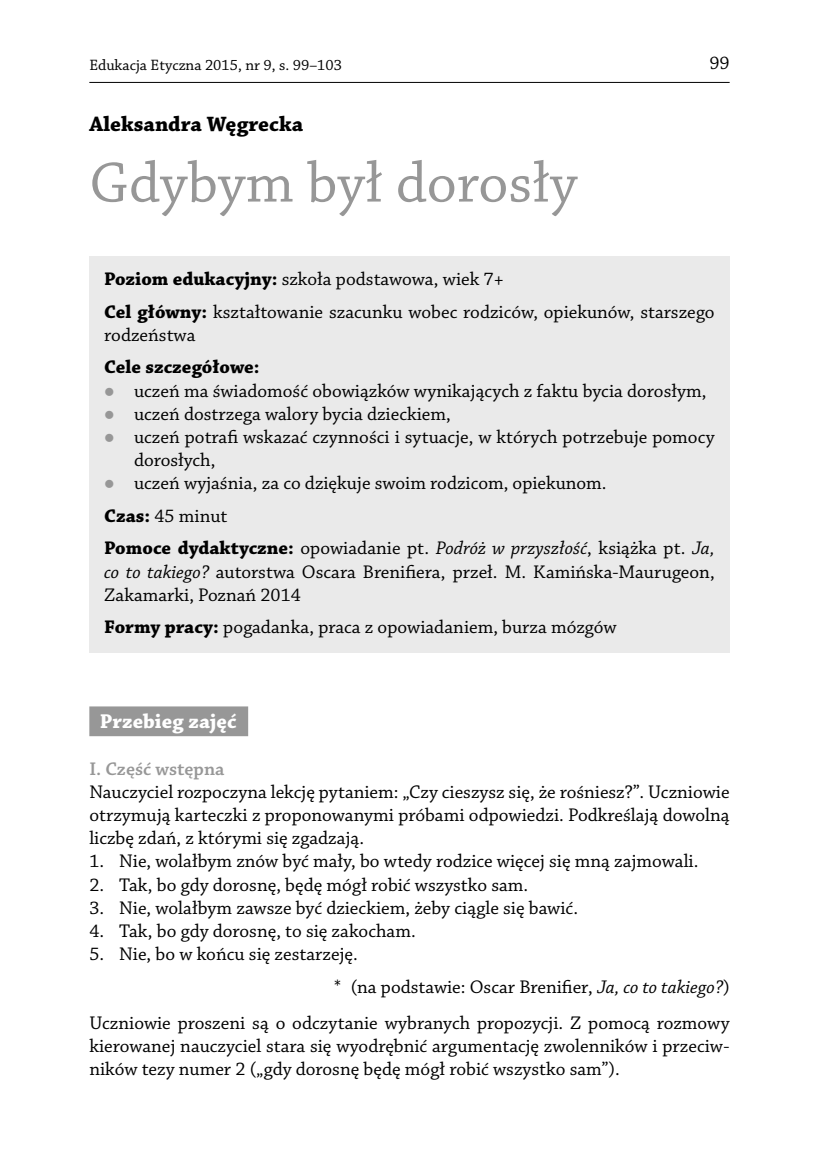
<style>
.page{position:relative;width:819px;height:1166px;background:#fff}
.page>*{position:absolute;margin:0;border:0;box-sizing:border-box;transform-origin:0 0}
.t1{font:59.5px "Chaparral Pro";color:#979797}
.t2{font:700 21.88px "Chaparral Pro";color:#000}
.t3{font:700 21px "Chaparral Pro";letter-spacing:.005em;color:#fff}
.t4{font:19.25px/23.1px "Chaparral Pro";color:#000}
.t5{font:700 19.25px "Chaparral Pro";color:#000}
.t6{font:600 19.25px "Chaparral Pro";color:#979797}
.t7{font:15.75px "Chaparral Pro";color:#000}
.s1{font-weight:700}
.s2{color:#979797}
.s3{font-style:italic}
</style>
<div class="page">
<div style="left:89px;top:256px;width:640px;height:396px;background:#eaeaea"></div>
<div style="left:89px;top:706px;width:159px;height:30px;background:#979797"></div>
<hr style="left:89px;top:82px;width:640px;height:1px;background:#000">
<p class="t7" style="left:89px;top:56px;width:254px">Edukacja Etyczna 2015, nr 9, s. 99–103</p>
<p class="t4" style="left:709px;top:52px;width:22px">99</p>
<p class="t2" style="left:89px;top:111px;width:215px">Aleksandra Węgrecka</p>
<h1 class="t1" style="left:89px;top:150px;width:489px">Gdybym był dorosły</h1>
<p class="t4" style="left:104px;top:263px;width:612px;line-height:32.7px"><span class="s1">Poziom edukacyjny:</span> szkoła podstawowa, wiek 7+<br><span class="s1">Cel główny:</span> kształtowanie szacunku wobec rodziców, opiekunów, starszego</p>
<p class="t4" style="left:104px;top:324px;width:93px">rodzeństwa</p>
<p class="t5" style="left:104px;top:356px;width:157px">Cele szczegółowe:</p>
<p class="t4" style="left:104px;top:380px;width:603px"><span class="s2">●</span> uczeń ma świadomość obowiązków wynikających z faktu bycia dorosłym,</p>
<p class="t4" style="left:104px;top:403px;width:348px"><span class="s2">●</span> uczeń dostrzega walory bycia dzieckiem,</p>
<p class="t4" style="left:134px;top:426px;width:582px;text-indent:-30px"><span class="s2">●</span> uczeń potrafi wskazać czynności i sytuacje, w których potrzebuje pomocy dorosłych,</p>
<p class="t4" style="left:104px;top:467px;width:612px;line-height:32.7px"><span class="s2">●</span> uczeń wyjaśnia, za co dziękuje swoim rodzicom, opiekunom.<br><span class="s1">Czas:</span> 45 minut<br><span class="s1">Pomoce dydaktyczne:</span> opowiadanie pt. <span class="s3">Podróż w przyszłość</span>, książka pt. <span class="s3">Ja,</span></p>
<p class="t4" style="left:104px;top:561px;width:612px"><span class="s3">co to takiego?</span> autorstwa Oscara Brenifiera, przeł. M. Kamińska-Maurugeon,<br>Zakamarki, Poznań 2014</p>
<p class="t4" style="left:104px;top:616px;width:514px"><span class="s1">Formy pracy:</span> pogadanka, praca z opowiadaniem, burza mózgów</p>
<p class="t3" style="left:100px;top:709px;width:138px">Przebieg zajęć</p>
<p class="t6" style="left:89px;top:758px;width:137px">I. Część wstępna</p>
<p class="t4" style="left:89px;top:781px;width:641px;text-align:justify">Nauczyciel rozpoczyna lekcję pytaniem: „Czy cieszysz się, że rośniesz?”. Uczniowie otrzymują karteczki z proponowanymi próbami odpowiedzi. Podkreślają dowolną liczbę zdań, z którymi się zgadzają.</p>
<p class="t4" style="left:89px;top:850px;width:610px">1. Nie, wolałbym znów być mały, bo wtedy rodzice więcej się mną zajmowali.</p>
<p class="t4" style="left:89px;top:873px;width:440px">2. Tak, bo gdy dorosnę, będę mógł robić wszystko sam.</p>
<p class="t4" style="left:89px;top:897px;width:490px">3. Nie, wolałbym zawsze być dzieckiem, żeby ciągle się bawić.</p>
<p class="t4" style="left:89px;top:920px;width:328px">4. Tak, bo gdy dorosnę, to się zakocham.</p>
<p class="t4" style="left:334px;top:937px;width:397px;line-height:33.6px;text-indent:-245px">5. Nie, bo w końcu się zestarzeję.<br>* (na podstawie: Oscar Brenifier, <span class="s3">Ja, co to takiego?</span>)</p>
<p class="t4" style="left:89px;top:1012px;width:641px;text-align:justify">Uczniowie proszeni są o odczytanie wybranych propozycji. Z pomocą rozmowy kierowanej nauczyciel stara się wyodrębnić argumentację zwolenników i przeciw&shy;ników tezy numer 2 („gdy dorosnę będę mógł robić wszystko sam”).</p>
</div>
